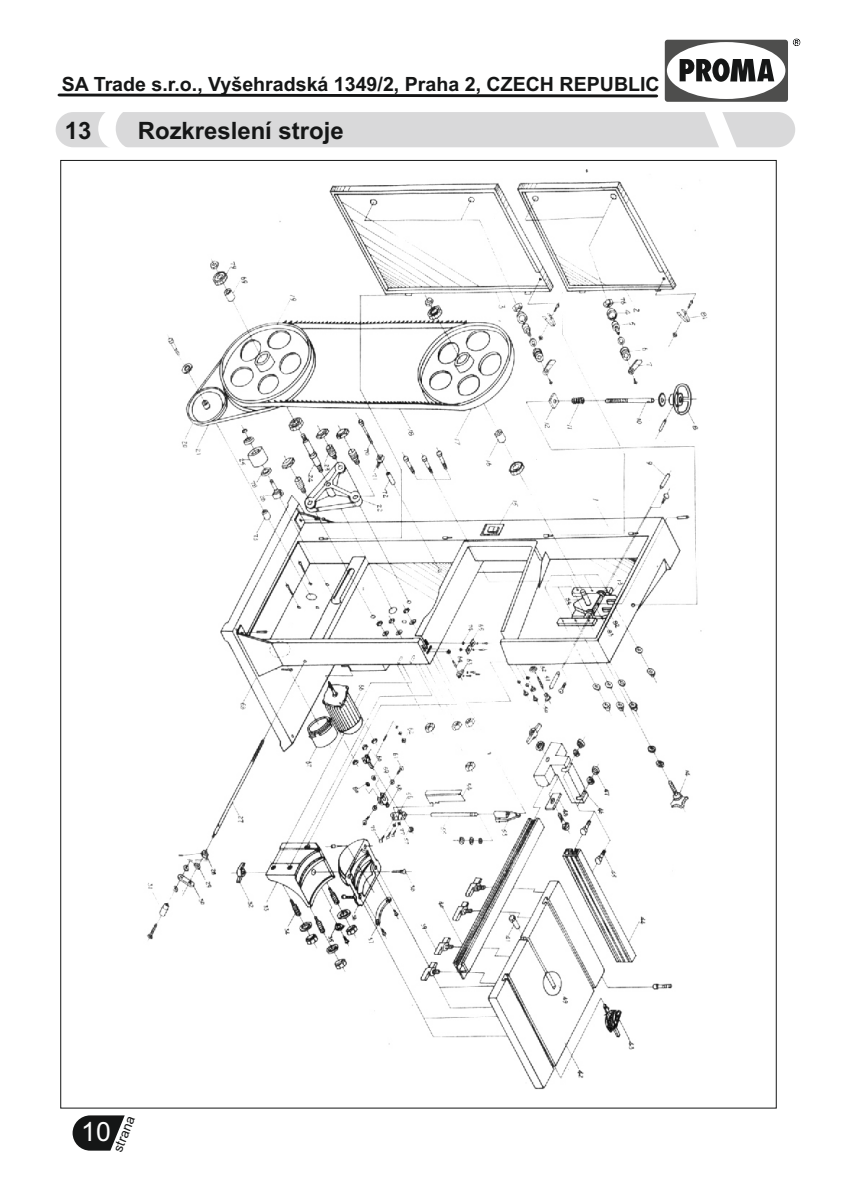
<style>
.page{position:relative;width:842px;height:1191px;background:#fff}
.page>*{position:absolute;margin:0;border:0;box-sizing:border-box;transform-origin:0 0}
.t1{font:26.6px "Arial";color:#fff}
.t2{font:700 23.8px "Arial";color:#151616}
.t3{font:700 19.6px "Arial";color:#151616}
.t4{font:13.4px "Arial";color:#151616}
</style>
<div class="page">
<img style="left:147px;top:169px;width:561px;height:921px">
<svg style="left:73px;top:1115px;width:52px;height:35px"></svg>
<svg style="left:58px;top:94px;width:600px;height:3px"></svg>
<div style="left:56px;top:112px;width:739px;height:35px;background:#d9d9da;border-radius:18px"></div>
<svg style="left:665px;top:39px;width:135px;height:109px"></svg>
<svg style="left:98px;top:112px;width:35px;height:36px"></svg>
<p class="t3" style="left:62px;top:77px;width:599px">SA Trade s.r.o., Vyšehradská 1349/2, Praha 2, CZECH REPUBLIC</p>
<p class="t2" style="left:65px;top:121px;width:28px">13</p>
<p class="t2" style="left:138px;top:121px;width:207px">Rozkreslení stroje</p>
<p class="t4" style="left:112px;top:1149px;width:39px;rotate:-68deg">strana</p>
<h1 class="t1" style="left:81px;top:1121px;width:31px">10</h1>
</div>
